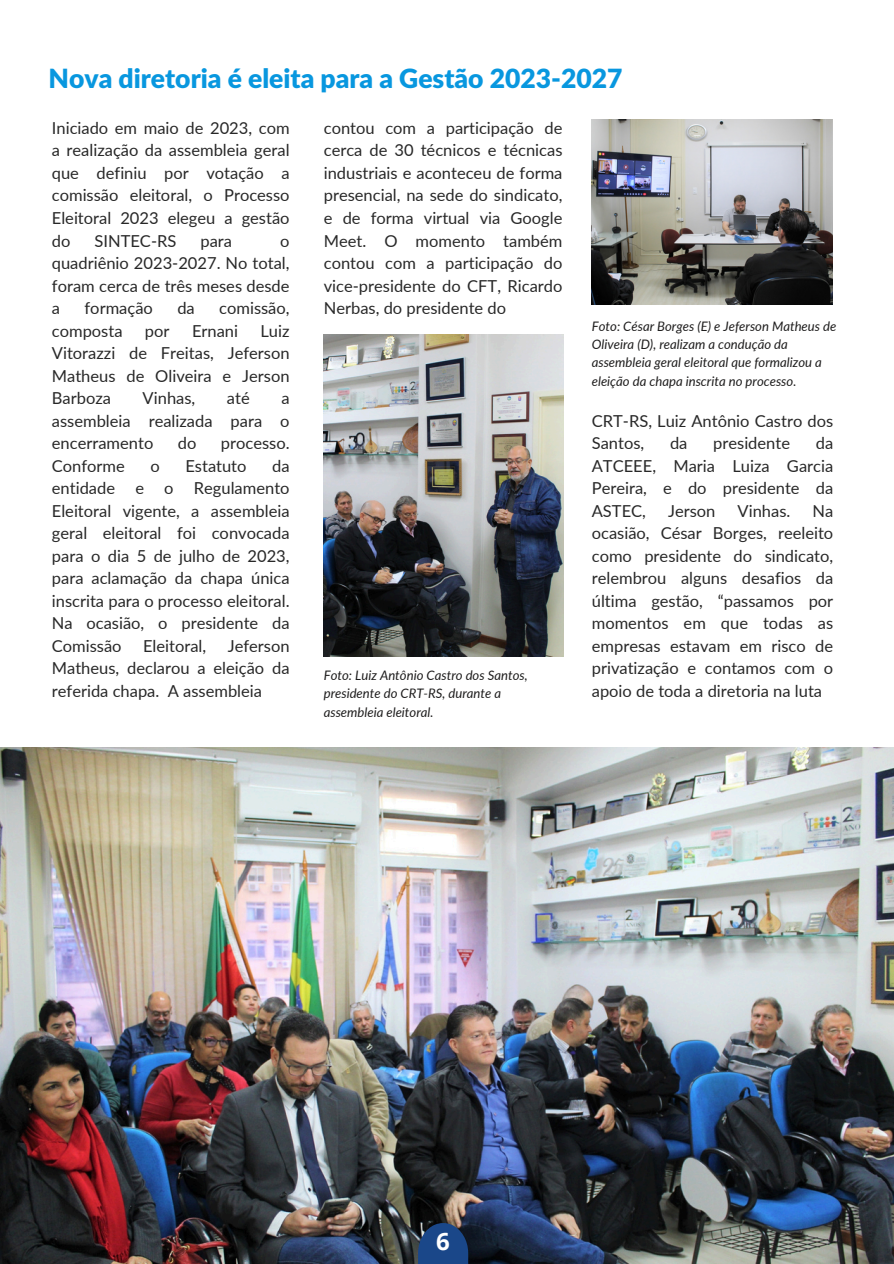
<style>
.page{position:relative;width:894px;height:1264px;background:#fff}
.page>*{position:absolute;margin:0;border:0;box-sizing:border-box;transform-origin:0 0}
.t1{font:900 26.4px "Lato Latin";color:#0897df}
.t2{font:700 24px "Open Sans";color:#fff}
.t3{font:16.5px/22.5px "Lato";color:#282828;text-align:justify}
.t4{font:italic 13.05px/18.1px "Lato";color:#1e1d1d}
</style>
<div class="page">
<img style="left:591px;top:120px;width:241px;height:184px">
<img style="left:324px;top:335px;width:239px;height:322px">
<img style="left:0;top:747px;width:893px;height:516px">
<svg style="left:418px;top:1222px;width:50px;height:41px;fill:#1a4789"></svg>
<h2 class="t1" style="left:48px;top:67px;width:575px">Nova diretoria é eleita para a Gestão 2023-2027</h2>
<h2 class="t3" style="left:52px;top:116px;width:239px">Iniciado em maio de 2023, com a realização da assembleia geral que definiu por votação a comissão eleitoral, o Processo Eleitoral 2023 elegeu a gestão do</h2>
<h2 class="t3" style="left:94px;top:229px;width:83px">SINTEC-RS</h2>
<h2 class="t3" style="left:200px;top:229px;width:33px">para</h2>
<h2 class="t3" style="left:52px;top:229px;width:239px;text-indent:228px">o quadriênio 2023-2027. No total, foram cerca de três meses desde a</h2>
<h2 class="t3" style="left:84px;top:296px;width:70px">formação</h2>
<h2 class="t3" style="left:177px;top:296px;width:19px">da</h2>
<h2 class="t3" style="left:219px;top:296px;width:72px">comissão,</h2>
<h2 class="t3" style="left:52px;top:319px;width:72px">composta</h2>
<h2 class="t3" style="left:145px;top:319px;width:26px">por</h2>
<h2 class="t3" style="left:192px;top:319px;width:48px">Ernani</h2>
<h2 class="t3" style="left:52px;top:319px;width:239px;text-indent:208px">Luiz Vitorazzi de Freitas, Jeferson Matheus de Oliveira e Jerson Barboza</h2>
<h2 class="t3" style="left:143px;top:386px;width:54px">Vinhas,</h2>
<h2 class="t3" style="left:227px;top:386px;width:24px">até</h2>
<h2 class="t3" style="left:52px;top:386px;width:239px;text-indent:229px">a assembleia realizada para o encerramento</h2>
<h2 class="t3" style="left:178px;top:431px;width:20px">do</h2>
<h2 class="t3" style="left:221px;top:431px;width:70px">processo.</h2>
<h2 class="t3" style="left:52px;top:454px;width:239px;text-indent:220px">da entidade e o Regulamento Eleitoral vigente, a assembleia geral eleitoral foi convocada para o dia 5 de julho de 2023, para aclamação da chapa única inscrita para o processo eleitoral.<br>Na ocasião, o presidente da Comissão</h2>
<h2 class="t3" style="left:52px;top:454px;width:74px">Conforme</h2>
<h2 class="t3" style="left:150px;top:454px;width:11px">o</h2>
<h2 class="t3" style="left:185px;top:454px;width:63px">Estatuto</h2>
<h2 class="t3" style="left:143px;top:634px;width:65px">Eleitoral,</h2>
<h2 class="t3" style="left:52px;top:634px;width:239px;text-indent:176px">Jeferson Matheus, declarou a eleição da referida chapa. A assembleia</h2>
<p class="t3" style="left:324px;top:116px;width:240px">contou com a participação de cerca de 30 técnicos e técnicas industriais e aconteceu de forma presencial, na sede do sindicato, e de forma virtual via Google Meet. O momento também contou com a participação do vice-presidente do CFT, Ricardo Nerbas, do presidente do</p>
<h2 class="t4" style="left:324px;top:666px;width:205px">Foto: Luiz Antônio Castro dos Santos, presidente do CRT-RS, durante a assembleia eleitoral.</h2>
<p class="t4" style="left:591px;top:317px;width:246px">Foto: César Borges (E) e Jeferson Matheus de Oliveira (D), realizam a condução da assembleia geral eleitoral que formalizou a eleição da chapa inscrita no processo.</p>
<p class="t3" style="left:591px;top:409px;width:243px">CRT-RS, Luiz Antônio Castro dos<br>Santos,</p>
<p class="t3" style="left:591px;top:431px;width:243px;text-indent:224px">da ATCEEE, Maria Luiza Garcia Pereira, e do presidente da ASTEC,</p>
<p class="t3" style="left:670px;top:431px;width:19px">da</p>
<p class="t3" style="left:713px;top:431px;width:78px">presidente</p>
<p class="t3" style="left:668px;top:499px;width:49px">Jerson</p>
<p class="t3" style="left:737px;top:499px;width:54px">Vinhas.</p>
<p class="t3" style="left:591px;top:499px;width:243px;text-indent:220px">Na ocasião, César Borges, reeleito como presidente do sindicato, relembrou alguns desafios da última gestão, “passamos por momentos em que todas as empresas estavam em risco de privatização e contamos com o apoio de toda a diretoria na luta</p>
<p class="t2" style="left:436px;top:1224px;width:15px">6</p>
</div>
